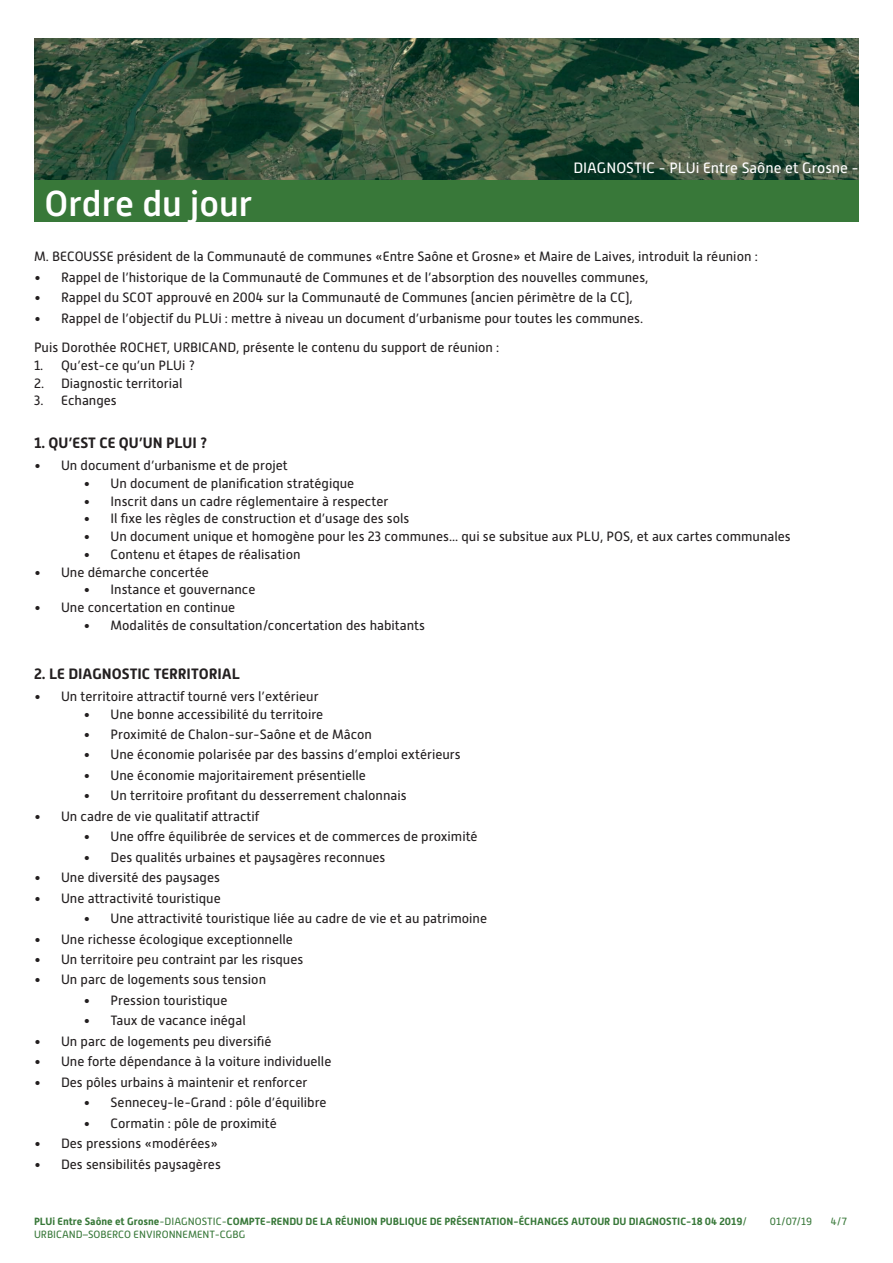
<style>
.page{position:relative;width:893px;height:1263px;background:#fff}
.page>*{position:absolute;margin:0;border:0;box-sizing:border-box;transform-origin:0 0}
.t1{font:500 36px "Alwyn New";color:#fff}
.t2{font:700 15px "Alwyn New";color:#231f20}
.t3{font:15px "Alwyn New";color:#fff}
.t4{font:13.5px "Alwyn New";color:#231f20}
.t5{font:700 10.5px/12.6px "Alwyn New";color:#387839}
.t6{font:10.5px "Alwyn New";color:#387839}
.s1{font-weight:400}
</style>
<div class="page">
<img style="left:34px;top:39px;width:825px;height:141px">
<div style="left:34px;top:180px;width:825px;height:42px;background:#387839"></div>
<h1 class="t1" style="left:45px;top:183px;width:209px">Ordre du jour</h1>
<p class="t3" style="left:573px;top:159px;width:287px">DIAGNOSTIC - PLUi Entre Saône et Grosne -</p>
<p class="t4" style="left:34px;top:249px;width:725px">M. BECOUSSE président de la Communauté de communes «Entre Saône et Grosne» et Maire de Laives, introduit la réunion :</p>
<p class="t4" style="left:34px;top:269px;width:616px">• Rappel de l’historique de la Communauté de Communes et de l’absorption des nouvelles communes,</p>
<p class="t4" style="left:34px;top:290px;width:600px">• Rappel du SCOT approuvé en 2004 sur la Communauté de Communes (ancien périmètre de la CC),</p>
<p class="t4" style="left:34px;top:310px;width:611px">• Rappel de l’objectif du PLUi : mettre à niveau un document d’urbanisme pour toutes les communes.</p>
<p class="t4" style="left:34px;top:340px;width:467px">Puis Dorothée ROCHET, URBICAND, présente le contenu du support de réunion :</p>
<p class="t4" style="left:34px;top:358px;width:163px">1. Qu’est-ce qu’un PLUi ?</p>
<p class="t4" style="left:34px;top:375px;width:150px">2. Diagnostic territorial</p>
<p class="t4" style="left:34px;top:393px;width:84px">3. Echanges</p>
<p class="t2" style="left:34px;top:434px;width:175px">1. QU’EST CE QU’UN PLUI ?</p>
<p class="t4" style="left:34px;top:458px;width:255px">• Un document d’urbanisme et de projet</p>
<p class="t4" style="left:84px;top:476px;width:272px">• Un document de planification stratégique</p>
<p class="t4" style="left:84px;top:493px;width:306px">• Inscrit dans un cadre réglementaire à respecter</p>
<p class="t4" style="left:84px;top:511px;width:327px">• Il fixe les règles de construction et d’usage des sols</p>
<p class="t4" style="left:84px;top:529px;width:709px">• Un document unique et homogène pour les 23 communes... qui se subsitue aux PLU, POS, et aux cartes communales</p>
<p class="t4" style="left:84px;top:547px;width:218px">• Contenu et étapes de réalisation</p>
<p class="t4" style="left:34px;top:564px;width:176px">• Une démarche concertée</p>
<p class="t4" style="left:84px;top:582px;width:174px">• Instance et gouvernance</p>
<p class="t4" style="left:34px;top:600px;width:203px">• Une concertation en continue</p>
<p class="t4" style="left:84px;top:618px;width:343px">• Modalités de consultation/concertation des habitants</p>
<p class="t2" style="left:34px;top:665px;width:208px">2. LE DIAGNOSTIC TERRITORIAL</p>
<p class="t4" style="left:34px;top:688px;width:286px">• Un territoire attractif tourné vers l’extérieur</p>
<p class="t4" style="left:84px;top:706px;width:241px">• Une bonne accessibilité du territoire</p>
<p class="t4" style="left:84px;top:727px;width:290px">• Proximité de Chalon-sur-Saône et de Mâcon</p>
<p class="t4" style="left:84px;top:747px;width:379px">• Une économie polarisée par des bassins d’emploi extérieurs</p>
<p class="t4" style="left:84px;top:768px;width:284px">• Une économie majoritairement présentielle</p>
<p class="t4" style="left:84px;top:788px;width:325px">• Un territoire profitant du desserrement chalonnais</p>
<p class="t4" style="left:34px;top:808px;width:227px">• Un cadre de vie qualitatif attractif</p>
<p class="t4" style="left:84px;top:829px;width:396px">• Une offre équilibrée de services et de commerces de proximité</p>
<p class="t4" style="left:84px;top:849px;width:303px">• Des qualités urbaines et paysagères reconnues</p>
<p class="t4" style="left:34px;top:870px;width:187px">• Une diversité des paysages</p>
<p class="t4" style="left:34px;top:890px;width:188px">• Une attractivité touristique</p>
<p class="t4" style="left:84px;top:911px;width:405px">• Une attractivité touristique liée au cadre de vie et au patrimoine</p>
<p class="t4" style="left:34px;top:931px;width:260px">• Une richesse écologique exceptionnelle</p>
<p class="t4" style="left:34px;top:952px;width:271px">• Un territoire peu contraint par les risques</p>
<p class="t4" style="left:34px;top:972px;width:234px">• Un parc de logements sous tension</p>
<p class="t4" style="left:84px;top:993px;width:145px">• Pression touristique</p>
<p class="t4" style="left:84px;top:1013px;width:164px">• Taux de vacance inégal</p>
<p class="t4" style="left:34px;top:1033px;width:239px">• Un parc de logements peu diversifié</p>
<p class="t4" style="left:34px;top:1054px;width:299px">• Une forte dépendance à la voiture individuelle</p>
<p class="t4" style="left:34px;top:1074px;width:275px">• Des pôles urbains à maintenir et renforcer</p>
<p class="t4" style="left:84px;top:1095px;width:245px">• Sennecey-le-Grand : pôle d’équilibre</p>
<p class="t4" style="left:84px;top:1115px;width:195px">• Cormatin : pôle de proximité</p>
<p class="t4" style="left:34px;top:1136px;width:186px">• Des pressions «modérées»</p>
<p class="t4" style="left:34px;top:1156px;width:188px">• Des sensibilités paysagères</p>
<p class="t5" style="left:34px;top:1215px;width:715px">PLUi Entre Saône et Grosne<span class="s1">-DIAGNOSTIC-</span>COMPTE-RENDU DE LA RÉUNION PUBLIQUE DE PRÉSENTATION-ÉCHANGES AUTOUR DU DIAGNOSTIC-18 04 2019<span class="s1">/<br>URBICAND–SOBERCO ENVIRONNEMENT-CGBG</span></p>
<p class="t6" style="left:770px;top:1216px;width:44px">01/07/19</p>
<p class="t6" style="left:831px;top:1216px;width:18px">4/7</p>
</div>
